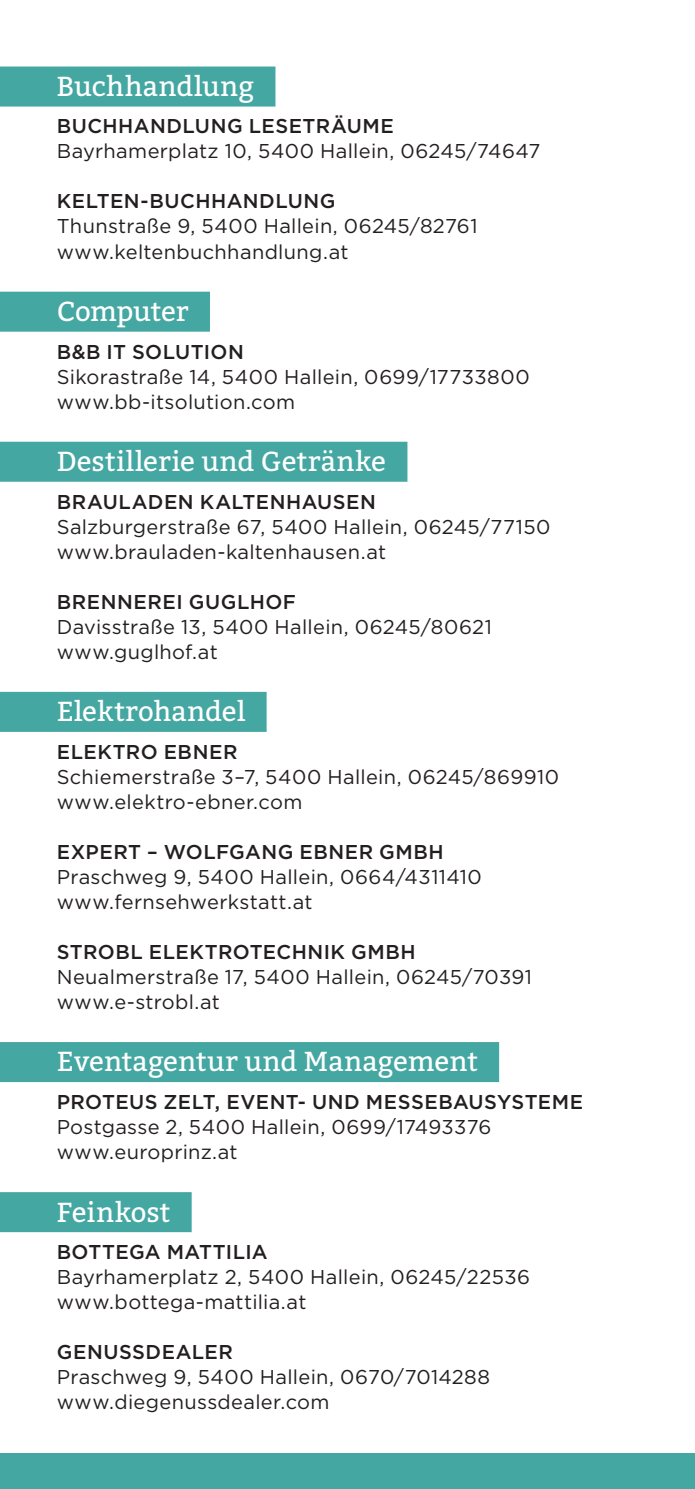
<style>
.page{position:relative;width:695px;height:1489px;background:#fff}
.page>*{position:absolute;margin:0;border:0;box-sizing:border-box;transform-origin:0 0}
.t1{font:27.5px "Bitter";color:#fff}
.t2{font:20px/25px "Gotham";letter-spacing:.015em;color:#231f20}
.t3{font:500 20px "Gotham";letter-spacing:.025em;color:#231f20}
</style>
<div class="page">
<div style="left:0;top:1453px;width:694px;height:35px;background:#45a7a2"></div>
<div style="left:0;top:66px;width:275px;height:40px;background:#45a7a2"></div>
<div style="left:0;top:291px;width:210px;height:40px;background:#45a7a2"></div>
<div style="left:0;top:441px;width:407px;height:40px;background:#45a7a2"></div>
<div style="left:0;top:691px;width:266px;height:40px;background:#45a7a2"></div>
<div style="left:0;top:1041px;width:499px;height:40px;background:#45a7a2"></div>
<div style="left:0;top:1191px;width:192px;height:40px;background:#45a7a2"></div>
<h1 class="t1" style="left:57px;top:69px;width:199px">Buchhandlung</h1>
<p class="t3" style="left:57px;top:113px;width:338px">BUCHHANDLUNG LESETRÄUME</p>
<p class="t2" style="left:57px;top:138px;width:485px">Bayrhamerplatz 10, 5400 Hallein, 06245/74647</p>
<p class="t3" style="left:57px;top:188px;width:280px">KELTEN-BUCHHANDLUNG</p>
<p class="t2" style="left:57px;top:213px;width:422px">Thunstraße 9, 5400 Hallein, 06245/82761 www.keltenbuchhandlung.at</p>
<h1 class="t1" style="left:57px;top:294px;width:133px">Computer</h1>
<p class="t3" style="left:57px;top:338px;width:189px">B&amp;B IT SOLUTION</p>
<p class="t2" style="left:57px;top:363px;width:474px">Sikorastraße 14, 5400 Hallein, 0699/17733800 www.bb-itsolution.com</p>
<h1 class="t1" style="left:57px;top:444px;width:331px">Destillerie und Getränke</h1>
<p class="t3" style="left:57px;top:488px;width:321px">BRAULADEN KALTENHAUSEN</p>
<p class="t2" style="left:57px;top:513px;width:495px">Salzburgerstraße 67, 5400 Hallein, 06245/77150 www.brauladen-kaltenhausen.at</p>
<p class="t3" style="left:57px;top:588px;width:241px">BRENNEREI GUGLHOF</p>
<p class="t2" style="left:57px;top:613px;width:436px">Davisstraße 13, 5400 Hallein, 06245/80621 www.guglhof.at</p>
<h1 class="t1" style="left:57px;top:694px;width:190px">Elektrohandel</h1>
<p class="t3" style="left:57px;top:738px;width:182px">ELEKTRO EBNER</p>
<p class="t2" style="left:57px;top:763px;width:504px">Schiemerstraße 3–7, 5400 Hallein, 06245/869910 www.elektro-ebner.com</p>
<p class="t3" style="left:57px;top:838px;width:388px">EXPERT – WOLFGANG EBNER GMBH</p>
<p class="t2" style="left:57px;top:863px;width:426px">Praschweg 9, 5400 Hallein, 0664/4311410 www.fernsehwerkstatt.at</p>
<p class="t3" style="left:57px;top:938px;width:360px">STROBL ELEKTROTECHNIK GMBH</p>
<p class="t2" style="left:57px;top:963px;width:476px">Neualmerstraße 17, 5400 Hallein, 06245/70391 www.e-strobl.at</p>
<h1 class="t1" style="left:57px;top:1044px;width:422px">Eventagentur und Management</h1>
<p class="t3" style="left:57px;top:1088px;width:528px">PROTEUS ZELT, EVENT- UND MESSEBAUSYSTEME</p>
<p class="t2" style="left:57px;top:1113px;width:436px">Postgasse 2, 5400 Hallein, 0699/17493376 www.europrinz.at</p>
<h1 class="t1" style="left:57px;top:1194px;width:115px">Feinkost</h1>
<p class="t3" style="left:57px;top:1238px;width:212px">BOTTEGA MATTILIA</p>
<p class="t2" style="left:57px;top:1263px;width:475px">Bayrhamerplatz 2, 5400 Hallein, 06245/22536 www.bottega-mattilia.at</p>
<p class="t3" style="left:57px;top:1338px;width:178px">GENUSSDEALER</p>
<p class="t2" style="left:57px;top:1363px;width:435px">Praschweg 9, 5400 Hallein, 0670/7014288 www.diegenussdealer.com</p>
</div>
